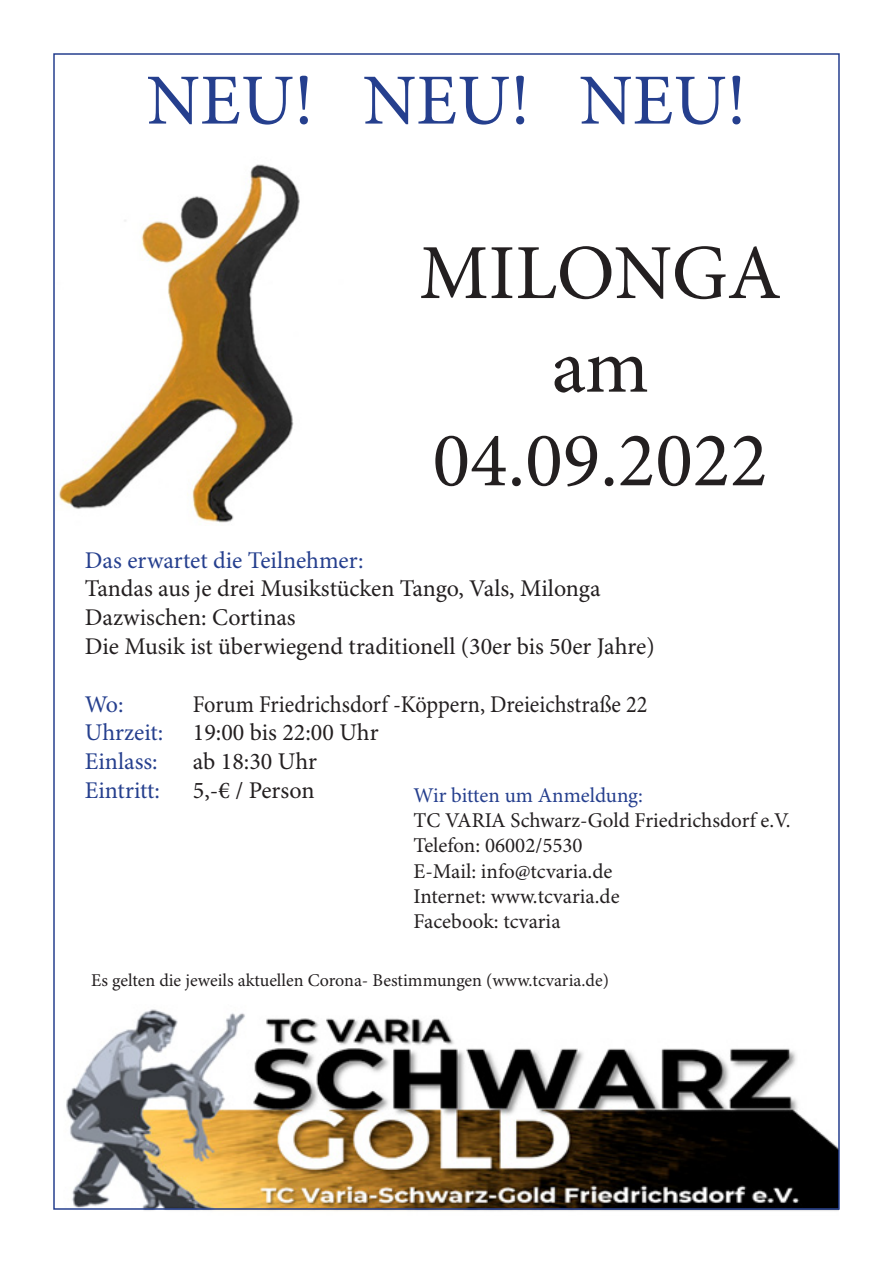
<style>
.page{position:relative;width:893px;height:1263px;background:#fff}
.page>*{position:absolute;margin:0;border:0;box-sizing:border-box;transform-origin:0 0}
.t1{font:78px/93.6px "Minion Pro";color:#231f20;text-align:center}
.t2{font:72px "Minion Pro";color:#253f8e}
.t3{font:24px "Minion Pro";color:#231f20}
.t4{font:24px "Minion Pro";color:#253f8e}
.t5{font:24px "Minion Pro";color:#231f20;scale:.93 1}
.t6{font:21px "Minion Pro";color:#231f20}
.t7{font:21px "Minion Pro";letter-spacing:-.005em;color:#253f8e}
.t8{font:18px "Minion Pro";color:#231f20}
.s1{color:#253f8e}
</style>
<div class="page">
<img style="left:66px;top:1009px;width:773px;height:202px">
<img style="left:58px;top:164px;width:242px;height:359px">
<p class="t2" style="left:147px;top:58px;width:601px">NEU! NEU! NEU!</p>
<p class="t1" style="left:419px;top:229px;width:364px">MILONGA</p>
<p class="t1" style="left:433px;top:323px;width:337px">am<br>04.09.2022</p>
<p class="t4" style="left:85px;top:546px;width:280px">Das erwartet die Teilnehmer:</p>
<p class="t3" style="left:85px;top:574px;width:517px">Tandas aus je drei Musikstücken Tango, Vals, Milonga</p>
<p class="t3" style="left:85px;top:603px;width:212px">Dazwischen: Cortinas</p>
<p class="t3" style="left:85px;top:632px;width:571px">Die Musik ist überwiegend traditionell (30er bis 50er Jahre)</p>
<p class="t4" style="left:85px;top:690px;width:40px">Wo:</p>
<p class="t5" style="left:193px;top:690px;width:490px">Forum Friedrichsdorf -Köppern, Dreieichstraße 22</p>
<p class="t3" style="left:85px;top:718px;width:295px"><span class="s1">Uhrzeit:</span> 19:00 bis 22:00 Uhr</p>
<p class="t4" style="left:85px;top:747px;width:74px">Einlass:</p>
<p class="t3" style="left:193px;top:747px;width:126px">ab 18:30 Uhr</p>
<p class="t4" style="left:85px;top:776px;width:77px">Eintritt:</p>
<p class="t3" style="left:193px;top:776px;width:123px">5,-€ / Person</p>
<p class="t7" style="left:414px;top:783px;width:231px">Wir bitten um Anmeldung:</p>
<p class="t6" style="left:414px;top:808px;width:379px">TC VARIA Schwarz-Gold Friedrichsdorf e.V.</p>
<p class="t6" style="left:414px;top:833px;width:171px">Telefon: 06002/5530</p>
<p class="t6" style="left:414px;top:858px;width:200px">E-Mail: info@tcvaria.de</p>
<p class="t6" style="left:414px;top:883px;width:208px">Internet: www.tcvaria.de</p>
<p class="t6" style="left:414px;top:909px;width:148px">Facebook: tcvaria</p>
<p class="t8" style="left:91px;top:969px;width:519px">Es gelten die jeweils aktuellen Corona- Bestimmungen (www.tcvaria.de)</p>
</div>
